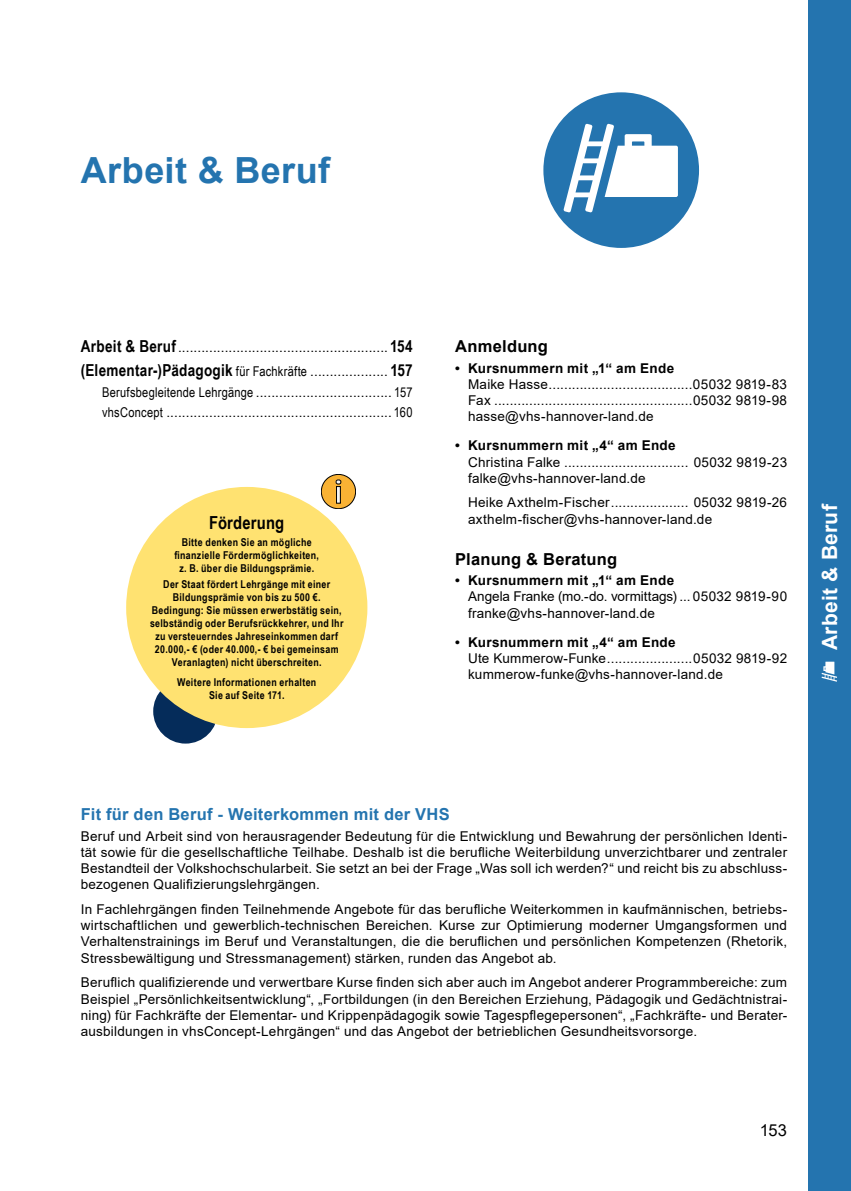
<style>
.page{position:relative;width:851px;height:1191px;background:#fff}
.page>*{position:absolute;margin:0;border:0;box-sizing:border-box;transform-origin:0 0}
.t1{font:700 36px "Arial";letter-spacing:.01em;color:#2474af}
.t2{font:32.4px "DTL Argo T Medium";color:#f6f6f6}
.t3{font:700 21px "Arial";letter-spacing:.015em;color:#fff}
.t4{font:700 18px "Arial Narrow";letter-spacing:.01em;color:#000}
.t5{font:700 16.5px "Arial Narrow";letter-spacing:.015em;color:#000}
.t6{font:700 16.5px "Arial";letter-spacing:.015em;color:#2474af}
.t7{font:700 16.5px "Arial";letter-spacing:.015em;color:#000}
.t8{font:16.5px "Arial";color:#000}
.t9{font:13.5px/16.2px "Arial";letter-spacing:.015em;color:#000}
.t10{font:700 13.5px "Arial";letter-spacing:.025em;color:#000}
.t11{font:700 10.8px/12.9px "Arial Narrow";letter-spacing:.03em;color:#000;text-align:center}
.s1{font-family:"Arial Narrow";font-weight:700;font-size:16.5px}
.s2{font-weight:400;font-size:13.5px}
.s3{font-family:"Arial";font-weight:400;font-size:13.5px}
.s4{font-family:"Arial Narrow"}
</style>
<div class="page">
<div style="left:153px;top:679px;width:65px;height:64px;background:#052c5a;border-radius:50%"></div>
<div style="left:126px;top:487px;width:241px;height:241px;background:#ffe271;border-radius:50%"></div>
<div style="left:321px;top:474px;width:34px;height:35px;background:#f9b234;border-radius:50%"></div>
<div style="left:321px;top:474px;width:34px;height:35px;border:1px solid #000;border-radius:50%"></div>
<svg style="left:336px;top:480px;width:5px;height:4px"></svg>
<div style="left:336px;top:486px;width:4px;height:17px;border:1px solid #000"></div>
<div style="left:543px;top:92px;width:156px;height:156px;background:#2474af;border-radius:50%"></div>
<svg style="left:563px;top:124px;width:114px;height:88px"></svg>
<div style="left:808px;top:0;width:42px;height:1191px;background:#2474af"></div>
<svg style="left:821px;top:661px;width:16px;height:20px"></svg>
<h1 class="t1" style="left:81px;top:145px;width:251px">Arbeit &amp; Beruf</h1>
<p class="t9" style="left:81px;top:339px;width:333px"><span class="s1">Arbeit &amp; Beruf</span> ...................................................... <span class="s1">154</span></p>
<p class="t5" style="left:81px;top:358px;width:333px">(Elementar-)Pädagogik <span class="s2">für Fachkräfte</span> <span class="s3">....................</span> 157</p>
<p class="t9" style="left:102px;top:382px;width:312px;line-height:20.4px"><span class="s4">Berufsbegleitende Lehrgänge</span> ................................... <span class="s4">157 vhsConcept</span> .......................................................... <span class="s4">160</span></p>
<h2 class="t2" style="left:334px;top:472px;width:10px">i</h2>
<h3 class="t4" style="left:209px;top:509px;width:77px">Förderung</h3>
<p class="t11" style="left:174px;top:535px;width:146px">Bitte denken Sie an mögliche finanzielle Fördermöglichkeiten, z. B. über die Bildungsprämie.</p>
<p class="t11" style="left:150px;top:577px;width:195px">Der Staat fördert Lehrgänge mit einer Bildungsprämie von bis zu 500 €.<br>Bedingung: Sie müssen erwerbstätig sein, selbständig oder Berufsrückkehrer, und Ihr zu versteuerndes Jahreseinkommen darf 20.000,- € (oder 40.000,- € bei gemeinsam Veranlagten) nicht überschreiten.</p>
<p class="t11" style="left:177px;top:675px;width:141px">Weitere Informationen erhalten<br>Sie auf Seite 171.</p>
<p class="t7" style="left:455px;top:335px;width:94px">Anmeldung</p>
<p class="t10" style="left:455px;top:358px;width:220px">• Kursnummern mit „1“ am Ende</p>
<p class="t9" style="left:468px;top:376px;width:320px;text-align:justify">Maike Hasse.....................................05032 9819-83<br>Fax ...................................................05032 9819-98 hasse@vhs-hannover-land.de</p>
<p class="t10" style="left:455px;top:436px;width:222px">• Kursnummern mit „4“ am Ende</p>
<p class="t9" style="left:468px;top:453px;width:320px">Christina Falke ................................ 05032 9819-23 falke@vhs-hannover-land.de</p>
<p class="t9" style="left:468px;top:494px;width:320px">Heike Axthelm-Fischer.................... 05032 9819-26 axthelm-fischer@vhs-hannover-land.de</p>
<p class="t7" style="left:455px;top:547px;width:163px">Planung &amp; Beratung</p>
<p class="t10" style="left:455px;top:571px;width:220px">• Kursnummern mit „1“ am Ende</p>
<p class="t9" style="left:468px;top:588px;width:320px">Angela Franke (mo.-do. vormittags) ... 05032 9819-90 franke@vhs-hannover-land.de</p>
<p class="t10" style="left:455px;top:632px;width:222px">• Kursnummern mit „4“ am Ende</p>
<p class="t9" style="left:468px;top:650px;width:320px">Ute Kummerow-Funke......................05032 9819-92 kummerow-funke@vhs-hannover-land.de</p>
<h3 class="t3" style="left:814px;top:650px;width:148px;rotate:-90deg">Arbeit &amp; Beruf</h3>
<p class="t6" style="left:81px;top:802px;width:370px">Fit für den Beruf - Weiterkommen mit der VHS</p>
<p class="t9" style="left:81px;top:827px;width:707px;text-align:justify">Beruf und Arbeit sind von herausragender Bedeutung für die Entwicklung und Bewahrung der persönlichen Identi&shy;tät sowie für die gesellschaftliche Teilhabe. Deshalb ist die berufliche Weiterbildung unverzichtbarer und zentraler Bestandteil der Volkshochschularbeit. Sie setzt an bei der Frage „Was soll ich werden?“ und reicht bis zu abschluss&shy;bezogenen Qualifizierungslehrgängen.</p>
<p class="t9" style="left:81px;top:901px;width:707px;text-align:justify">In Fachlehrgängen finden Teilnehmende Angebote für das berufliche Weiterkommen in kaufmännischen, betriebs&shy;wirtschaftlichen und gewerblich-technischen Bereichen. Kurse zur Optimierung moderner Umgangsformen und Verhaltenstrainings im Beruf und Veranstaltungen, die die beruflichen und persönlichen Kompetenzen (Rhetorik, Stressbewältigung und Stressmanagement) stärken, runden das Angebot ab.</p>
<p class="t9" style="left:81px;top:974px;width:707px;text-align:justify">Beruflich qualifizierende und verwertbare Kurse finden sich aber auch im Angebot anderer Programmbereiche: zum Beispiel „Persönlichkeitsentwicklung“, „Fortbildungen (in den Bereichen Erziehung, Pädagogik und Gedächtnistrai&shy;ning) für Fachkräfte der Elementar- und Krippenpädagogik sowie Tagespflegepersonen“, „Fachkräfte- und Berater&shy;ausbildungen in vhsConcept-Lehrgängen“ und das Angebot der betrieblichen Gesundheitsvorsorge.</p>
<p class="t8" style="left:759px;top:1118px;width:29px">153</p>
</div>
